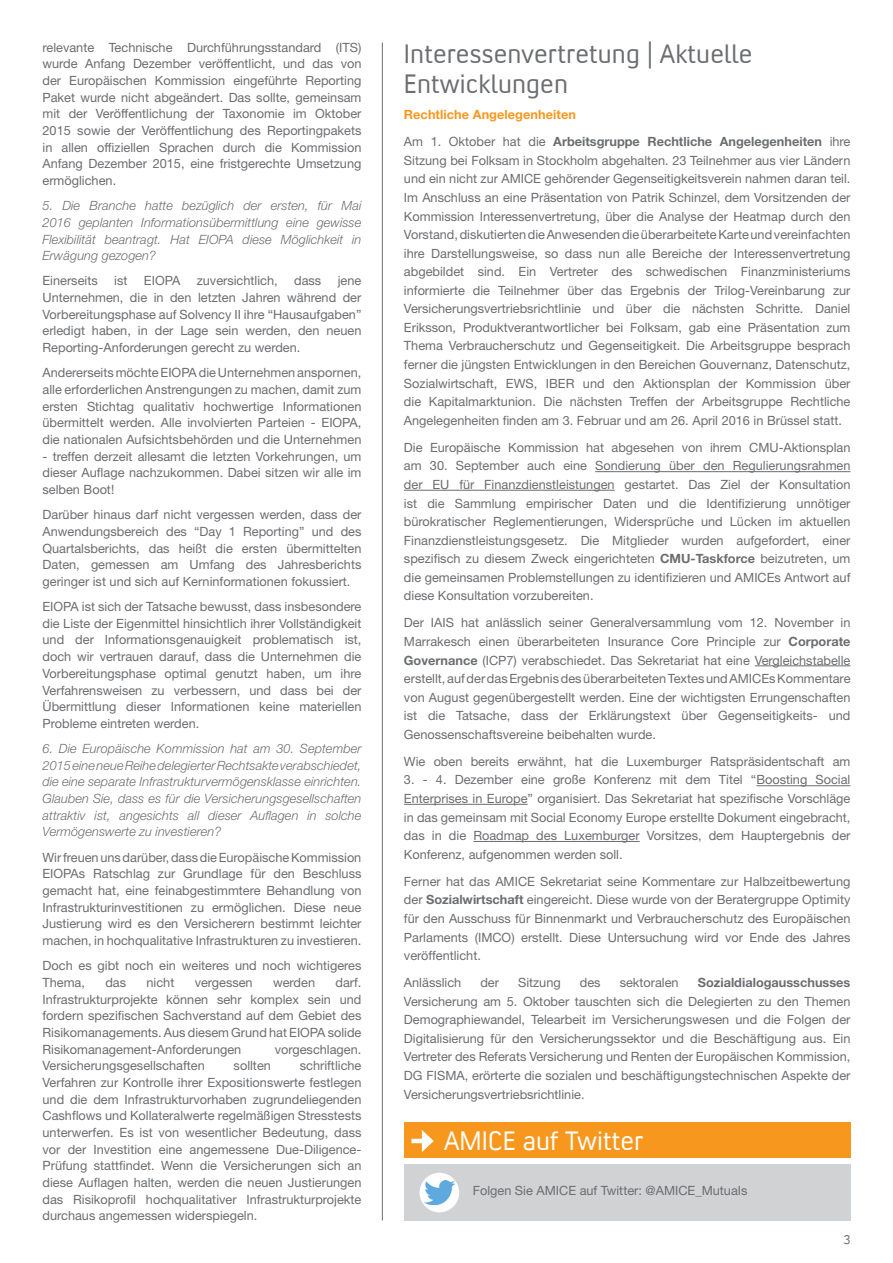
<style>
.page{position:relative;width:893px;height:1263px;background:#fff}
.page>*{position:absolute;margin:0;border:0;box-sizing:border-box;transform-origin:0 0}
.Amice_TITEL{font:27px/30.6px "Convection";letter-spacing:.005em;color:#6c6d70}
.Amice_TITEL-2{font:27px "Convection";letter-spacing:.005em;color:#fff}
.Amice_body_copy{font:12.75px/16.6px "Helvetica Neue LT Std";color:#6c6d70;text-align:justify}
.Amice_body_italic{font:italic 300 12.75px/16.6px "Helvetica Neue LT Std";letter-spacing:.005em;color:#6c6d70;text-align:justify}
.Amice_ORANGE{font:700 12.75px "Helvetica Neue LT Std";letter-spacing:.005em;color:#f7971d}
.t1{font:12.75px "Convection";color:#6c6d70}
.s1{font-weight:700}
</style>
<div class="page">
<div style="left:404px;top:1164px;width:446px;height:56px;background:#d1d2d4"></div>
<div style="left:404px;top:1123px;width:446px;height:35px;background:#f7971d"></div>
<hr style="left:411px;top:1139px;width:15px;height:4px;background:#fff">
<svg style="left:422px;top:1130px;width:12px;height:22px"></svg>
<div style="left:420px;top:1173px;width:39px;height:39px;background:#fff;border-radius:50%"></div>
<img style="left:425px;top:1181px;width:29px;height:23px">
<hr style="left:595px;top:471px;width:255px;height:1px;background:#6c6d70">
<hr style="left:404px;top:490px;width:211px;height:1px;background:#6c6d70">
<hr style="left:755px;top:665px;width:95px;height:1px;background:#6c6d70">
<hr style="left:756px;top:785px;width:94px;height:1px;background:#6c6d70">
<hr style="left:404px;top:804px;width:124px;height:1px;background:#6c6d70">
<hr style="left:473px;top:841px;width:167px;height:1px;background:#6c6d70">
<hr style="left:382px;top:43px;width:1px;height:1177px;background:#6c6d70">
<p class="Amice_body_copy" style="left:43px;top:39px;width:320px">relevante Technische Durchführungsstandard (ITS) wurde Anfang Dezember veröffentlicht, und das von der Europäischen Kommission eingeführte Reporting Paket wurde nicht abgeändert. Das sollte, gemeinsam mit der Veröffentlichung der Taxonomie im Oktober 2015 sowie der Veröffentlichung des Reportingpakets in allen offiziellen Sprachen durch die Kommission Anfang Dezember 2015, eine fristgerechte Umsetzung ermöglichen.</p>
<p class="Amice_body_italic" style="left:43px;top:197px;width:320px">5. Die Branche hatte bezüglich der ersten, für Mai 2016 geplanten Informationsübermittlung eine gewisse Flexibilität beantragt. Hat EIOPA diese Möglichkeit in Erwägung gezogen?</p>
<p class="Amice_body_copy" style="left:43px;top:272px;width:57px">Einerseits</p>
<p class="Amice_body_copy" style="left:114px;top:272px;width:15px">ist</p>
<p class="Amice_body_copy" style="left:144px;top:272px;width:38px">EIOPA</p>
<p class="Amice_body_copy" style="left:197px;top:272px;width:82px">zuversichtlich,</p>
<p class="Amice_body_copy" style="left:294px;top:272px;width:29px">dass</p>
<p class="Amice_body_copy" style="left:43px;top:272px;width:320px;text-indent:295px">jene Unternehmen, die in den letzten Jahren während der Vorbereitungsphase auf Solvency II ihre “Hausaufgaben” erledigt haben, in der Lage sein werden, den neuen Reporting-Anforderungen gerecht zu werden.</p>
<p class="Amice_body_copy" style="left:43px;top:364px;width:320px">Andererseits möchte EIOPA die Unternehmen anspornen, alle erforderlichen Anstrengungen zu machen, damit zum ersten Stichtag qualitativ hochwertige Informationen übermittelt werden. Alle involvierten Parteien - EIOPA, die nationalen Aufsichtsbehörden und die Unternehmen</p>
<p class="Amice_body_copy" style="left:43px;top:448px;width:320px">- treffen derzeit allesamt die letzten Vorkehrungen, um dieser Auflage nachzukommen. Dabei sitzen wir alle im selben Boot!</p>
<p class="Amice_body_copy" style="left:43px;top:506px;width:320px">Darüber hinaus darf nicht vergessen werden, dass der Anwendungsbereich des “Day 1 Reporting” und des Quartalsberichts, das heißt die ersten übermittelten Daten, gemessen am Umfang des Jahresberichts geringer ist und sich auf Kerninformationen fokussiert.</p>
<p class="Amice_body_copy" style="left:43px;top:598px;width:320px">EIOPA ist sich der Tatsache bewusst, dass insbesondere die Liste der Eigenmittel hinsichtlich ihrer Vollständigkeit und der Informationsgenauigkeit problematisch ist, doch wir vertrauen darauf, dass die Unternehmen die Vorbereitungsphase optimal genutzt haben, um ihre Verfahrensweisen zu verbessern, und dass bei der Übermittlung dieser Informationen keine materiellen Probleme eintreten werden.</p>
<p class="Amice_body_italic" style="left:43px;top:740px;width:320px">6. Die Europäische Kommission hat am 30. September 2015 eine neue Reihe delegierter Rechtsakte verabschiedet, die eine separate Infrastrukturvermögensklasse einrichten.<br>Glauben Sie, dass es für die Versicherungsgesellschaften attraktiv ist, angesichts all dieser Auflagen in solche Vermögenswerte zu investieren?</p>
<p class="Amice_body_copy" style="left:43px;top:848px;width:320px">Wir freuen uns darüber, dass die Europäische Kommission EIOPAs Ratschlag zur Grundlage für den Beschluss gemacht hat, eine feinabgestimmtere Behandlung von Infrastrukturinvestitionen zu ermöglichen. Diese neue Justierung wird es den Versicherern bestimmt leichter machen, in hochqualitative Infrastrukturen zu investieren.</p>
<p class="Amice_body_copy" style="left:43px;top:957px;width:320px">Doch es gibt noch ein weiteres und noch wichtigeres<br>Thema,</p>
<p class="Amice_body_copy" style="left:43px;top:974px;width:320px;text-indent:293px">darf.<br>Infrastrukturprojekte können sehr komplex sein und fordern spezifischen Sachverstand auf dem Gebiet des Risikomanagements. Aus diesem Grund hat EIOPA solide Risikomanagement-Anforderungen</p>
<p class="Amice_body_copy" style="left:105px;top:974px;width:22px">das</p>
<p class="Amice_body_copy" style="left:147px;top:974px;width:29px">nicht</p>
<p class="Amice_body_copy" style="left:195px;top:974px;width:59px">vergessen</p>
<p class="Amice_body_copy" style="left:273px;top:974px;width:44px">werden</p>
<p class="Amice_body_copy" style="left:275px;top:1040px;width:88px">vorgeschlagen.</p>
<p class="Amice_body_copy" style="left:43px;top:1057px;width:164px">Versicherungsgesellschaften</p>
<p class="Amice_body_copy" style="left:234px;top:1057px;width:39px">sollten</p>
<p class="Amice_body_copy" style="left:43px;top:1057px;width:320px;text-indent:257px">schriftliche Verfahren zur Kontrolle ihrer Expositionswerte festlegen und die dem Infrastrukturvorhaben zugrundeliegenden Cashflows und Kollateralwerte regelmäßigen Stresstests unterwerfen. Es ist von wesentlicher Bedeutung, dass vor der Investition eine angemessene Due-Diligence-Prüfung stattfindet. Wenn die Versicherungen sich an diese Auflagen halten, werden die neuen Justierungen das Risikoprofil hochqualitativer Infrastrukturprojekte durchaus angemessen widerspiegeln.</p>
<p class="Amice_TITEL" style="left:404px;top:37px;width:350px">Interessenvertretung | Aktuelle<br>Entwicklungen</p>
<p class="Amice_ORANGE" style="left:404px;top:107px;width:174px">Rechtliche Angelegenheiten</p>
<p class="Amice_body_copy" style="left:404px;top:132px;width:448px;line-height:18.6px">Am 1. Oktober hat die <span class="s1">Arbeitsgruppe Rechtliche Angelegenheiten</span> ihre Sitzung bei Folksam in Stockholm abgehalten. 23 Teilnehmer aus vier Ländern und ein nicht zur AMICE gehörender Gegenseitigkeitsverein nahmen daran teil.<br>Im Anschluss an eine Präsentation von Patrik Schinzel, dem Vorsitzenden der Kommission Interessenvertretung, über die Analyse der Heatmap durch den Vorstand, diskutierten die Anwesenden die überarbeitete Karte und vereinfachten ihre Darstellungsweise, so dass nun alle Bereiche der Interessenvertretung abgebildet sind. Ein Vertreter des schwedischen Finanzministeriums informierte die Teilnehmer über das Ergebnis der Trilog-Vereinbarung zur Versicherungsvertriebsrichtlinie und über die nächsten Schritte. Daniel Eriksson, Produktverantwortlicher bei Folksam, gab eine Präsentation zum Thema Verbraucherschutz und Gegenseitigkeit. Die Arbeitsgruppe besprach ferner die jüngsten Entwicklungen in den Bereichen Gouvernanz, Datenschutz, Sozialwirtschaft, EWS, IBER und den Aktionsplan der Kommission über die Kapitalmarktunion. Die nächsten Treffen der Arbeitsgruppe Rechtliche Angelegenheiten finden am 3. Februar und am 26. April 2016 in Brüssel statt.</p>
<p class="Amice_body_copy" style="left:404px;top:438px;width:448px;line-height:18.6px">Die Europäische Kommission hat abgesehen von ihrem CMU-Aktionsplan am 30. September auch eine Sondierung über den Regulierungsrahmen der EU für Finanzdienstleistungen gestartet. Das Ziel der Konsultation ist die Sammlung empirischer Daten und die Identifizierung unnötiger bürokratischer Reglementierungen, Widersprüche und Lücken im aktuellen Finanzdienstleistungsgesetz. Die Mitglieder wurden aufgefordert, einer spezifisch zu diesem Zweck eingerichteten <span class="s1">CMU-Taskforce</span> beizutreten, um die gemeinsamen Problemstellungen zu identifizieren und AMICEs Antwort auf diese Konsultation vorzubereiten.</p>
<p class="Amice_body_copy" style="left:404px;top:613px;width:448px;line-height:18.6px">Der IAIS hat anlässlich seiner Generalversammlung vom 12. November in Marrakesch einen überarbeiteten Insurance Core Principle zur <span class="s1">Corporate Governance</span> (ICP7) verabschiedet. Das Sekretariat hat eine Vergleichstabelle erstellt, auf der das Ergebnis des überarbeiteten Textes und AMICEs Kommentare von August gegenübergestellt werden. Eine der wichtigsten Errungenschaften ist die Tatsache, dass der Erklärungstext über Gegenseitigkeits- und Genossenschaftsvereine beibehalten wurde.</p>
<p class="Amice_body_copy" style="left:404px;top:753px;width:448px">Wie oben bereits erwähnt, hat die Luxemburger Ratspräsidentschaft am</p>
<p class="Amice_body_copy" style="left:404px;top:770px;width:448px;line-height:18.6px">3. - 4. Dezember eine große Konferenz mit dem Titel “Boosting Social Enterprises in Europe” organisiert. Das Sekretariat hat spezifische Vorschläge in das gemeinsam mit Social Economy Europe erstellte Dokument eingebracht, das in die Roadmap des Luxemburger Vorsitzes, dem Hauptergebnis der Konferenz, aufgenommen werden soll.</p>
<p class="Amice_body_copy" style="left:404px;top:872px;width:448px;line-height:18.6px">Ferner hat das AMICE Sekretariat seine Kommentare zur Halbzeitbewertung der <span class="s1">Sozialwirtschaft</span> eingereicht. Diese wurde von der Beratergruppe Optimity für den Ausschuss für Binnenmarkt und Verbraucherschutz des Europäischen Parlaments (IMCO) erstellt. Diese Untersuchung wird vor Ende des Jahres veröffentlicht.</p>
<p class="Amice_body_copy" style="left:404px;top:974px;width:59px">Anlässlich</p>
<p class="Amice_body_copy" style="left:480px;top:974px;width:20px">der</p>
<p class="Amice_body_copy" style="left:518px;top:974px;width:44px">Sitzung</p>
<p class="Amice_body_copy" style="left:580px;top:974px;width:22px">des</p>
<p class="Amice_body_copy" style="left:620px;top:974px;width:61px">sektoralen</p>
<p class="Amice_body_copy" style="left:404px;top:973px;width:448px;line-height:18.6px;text-indent:294px"><span class="s1">Sozialdialogausschusses </span>Versicherung am 5. Oktober tauschten sich die Delegierten zu den Themen Demographiewandel, Telearbeit im Versicherungswesen und die Folgen der Digitalisierung für den Versicherungssektor und die Beschäftigung aus. Ein Vertreter des Referats Versicherung und Renten der Europäischen Kommission, DG FISMA, erörterte die sozialen und beschäftigungstechnischen Aspekte der Versicherungsvertriebsrichtlinie.</p>
<p class="Amice_TITEL-2" style="left:444px;top:1124px;width:201px">AMICE auf Twitter</p>
<p class="Amice_body_copy" style="left:473px;top:1182px;width:276px">Folgen Sie AMICE auf Twitter: @AMICE_MutuaIs</p>
<p class="t1" style="left:844px;top:1231px;width:8px">3</p>
</div>
